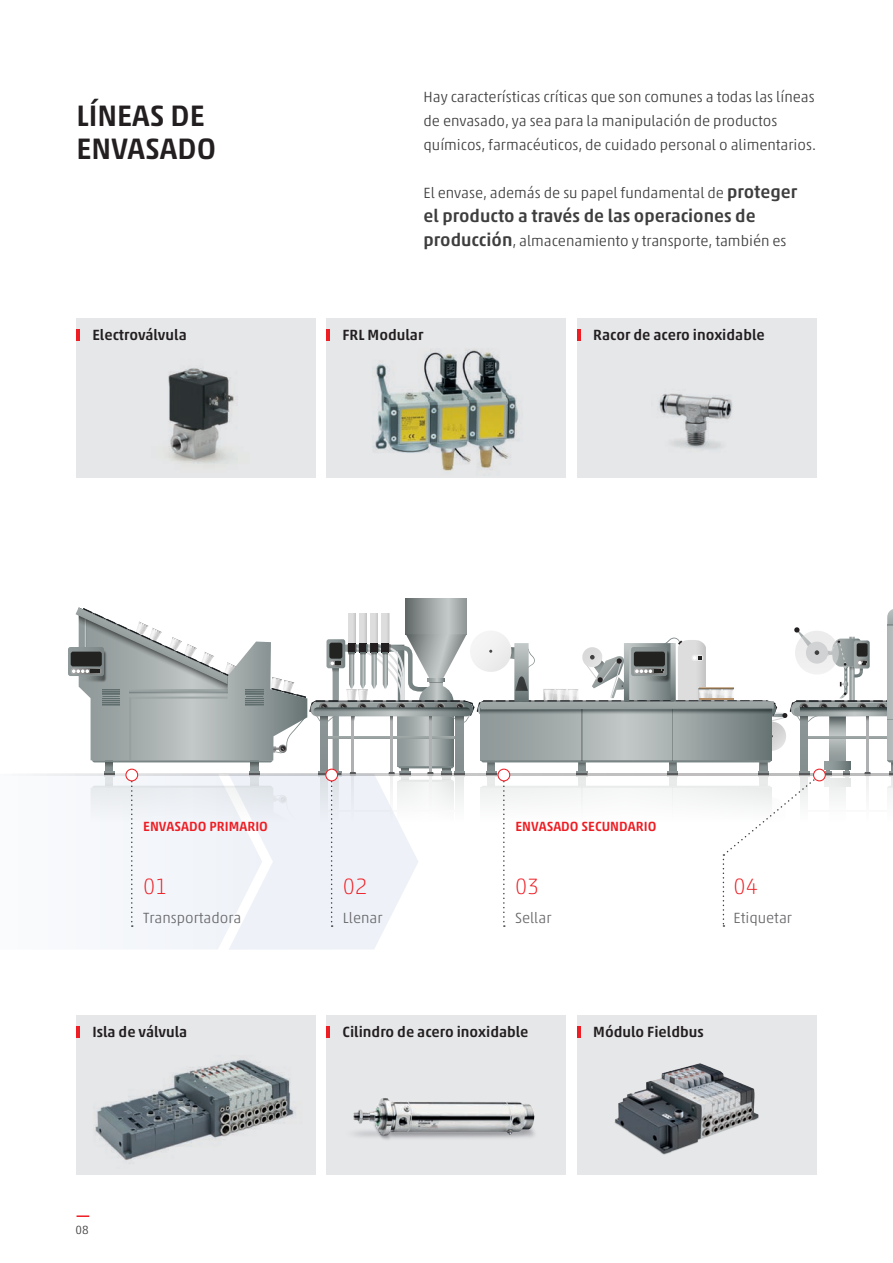
<style>
.page{position:relative;width:893px;height:1263px;background:#fff}
.page>*{position:absolute;margin:0;border:0;box-sizing:border-box;transform-origin:0 0}
.t1{font:500 30px "Akko W1 G";color:#231f20}
.t2{font:100 22.5px "Akko W1 G";color:#ee1d23}
.t3{font:500 18px "Akko W1 G";color:#3e3e3f}
.t4{font:300 15px/24px "Akko W1 G";color:#3e3e3f}
.t5{font:500 15px "Akko W1 G";color:#231f20}
.t6{font:300 15px "Akko W1 G";color:#69696c}
.t7{font:500 13.5px "Akko W1 G";color:#ee1d23}
.Testo{font:300 12px "Akko W1 G";color:#3e3e3f}
.s1{font-weight:500;font-size:18px}
</style>
<div class="page">
<svg style="left:77px;top:1215px;width:12px;height:2px"></svg>
<hr style="left:0;top:773px;width:893px;height:2px;background:#231f20">
<svg style="left:406px;top:599px;width:61px;height:8px"></svg>
<div style="left:77px;top:1015px;width:239px;height:159px;background:#e6e7e9"></div>
<div style="left:77px;top:318px;width:239px;height:159px;background:#e6e7e9"></div>
<div style="left:327px;top:1015px;width:239px;height:159px;background:#e6e7e9"></div>
<div style="left:327px;top:318px;width:239px;height:159px;background:#e6e7e9"></div>
<div style="left:577px;top:1015px;width:239px;height:159px;background:#e6e7e9"></div>
<div style="left:577px;top:318px;width:239px;height:159px;background:#e6e7e9"></div>
<svg style="left:77px;top:1027px;width:3px;height:11px"></svg>
<svg style="left:327px;top:1027px;width:3px;height:11px"></svg>
<hr style="left:577px;top:1027px;width:4px;height:11px;background:#ee1d23">
<svg style="left:77px;top:329px;width:3px;height:12px"></svg>
<svg style="left:327px;top:329px;width:3px;height:12px"></svg>
<hr style="left:577px;top:329px;width:4px;height:12px;background:#ee1d23">
<img style="left:168px;top:368px;width:66px;height:97px">
<img style="left:373px;top:349px;width:146px;height:122px">
<img style="left:659px;top:393px;width:73px;height:56px">
<img style="left:353px;top:1098px;width:182px;height:42px">
<img style="left:95px;top:1059px;width:200px;height:101px">
<img style="left:614px;top:1063px;width:145px;height:92px">
<svg style="left:68px;top:607px;width:825px;height:343px"></svg>
<div style="left:814px;top:769px;width:11px;height:12px;background:#fff;border-radius:50%"></div>
<div style="left:813px;top:769px;width:13px;height:12px;border:1px solid #ee1d23;border-radius:50%"></div>
<p class="t1" style="left:77px;top:94px;width:130px">LÍNEAS DE</p>
<p class="t1" style="left:77px;top:127px;width:141px">ENVASADO</p>
<p class="t5" style="left:92px;top:324px;width:96px">Electroválvula</p>
<p class="t4" style="left:423px;top:84px;width:394px">Hay características críticas que son comunes a todas las líneas de envasado, ya sea para la manipulación de productos químicos, farmacéuticos, de cuidado personal o alimentarios.</p>
<p class="t4" style="left:423px;top:180px;width:375px">El envase, además de su papel fundamental de <span class="s1">proteger</span></p>
<p class="t3" style="left:423px;top:202px;width:334px">el producto a través de las operaciones de</p>
<p class="t4" style="left:423px;top:228px;width:365px"><span class="s1">producción</span>, almacenamiento y transporte, también es</p>
<p class="t5" style="left:343px;top:324px;width:82px">FRL Modular</p>
<p class="t5" style="left:593px;top:324px;width:173px">Racor de acero inoxidable</p>
<p class="t7" style="left:143px;top:817px;width:126px">ENVASADO PRIMARIO</p>
<p class="t7" style="left:515px;top:817px;width:142px">ENVASADO SECUNDARIO</p>
<p class="t2" style="left:143px;top:870px;width:26px">01</p>
<p class="t2" style="left:343px;top:870px;width:26px">02</p>
<p class="t2" style="left:515px;top:870px;width:26px">03</p>
<p class="t2" style="left:733px;top:870px;width:26px">04</p>
<p class="t6" style="left:143px;top:907px;width:100px">Transportadora</p>
<p class="t6" style="left:343px;top:907px;width:41px">Llenar</p>
<p class="t6" style="left:515px;top:907px;width:38px">Sellar</p>
<p class="t6" style="left:733px;top:907px;width:60px">Etiquetar</p>
<p class="t5" style="left:92px;top:1021px;width:96px">Isla de válvula</p>
<p class="Testo" style="left:75px;top:1221px;width:15px">08</p>
<p class="t5" style="left:343px;top:1021px;width:188px">Cilindro de acero inoxidable</p>
<p class="t5" style="left:593px;top:1021px;width:112px">Módulo Fieldbus</p>
</div>
